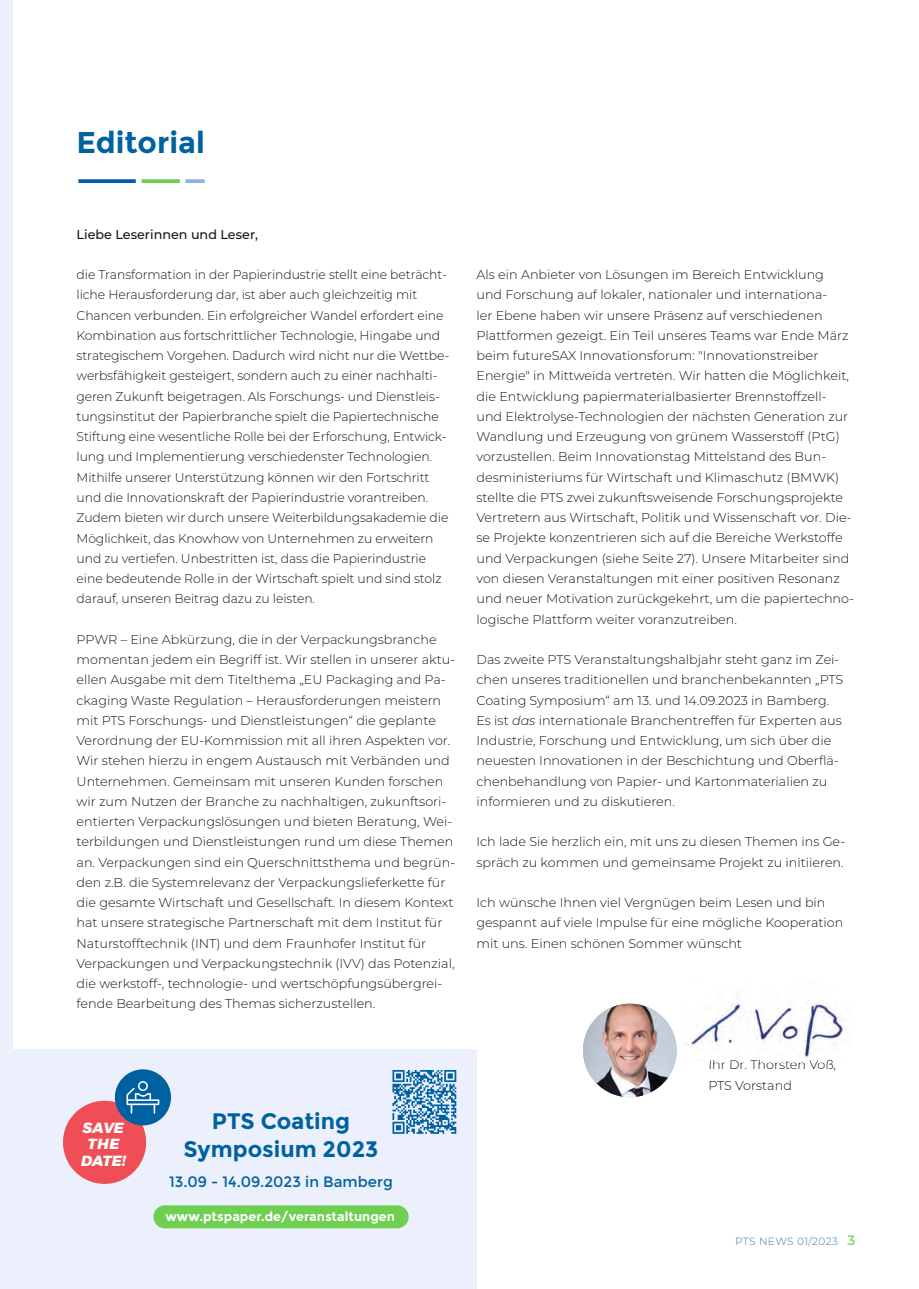
<style>
.page{position:relative;width:919px;height:1289px;background:#fff}
.page>*{position:absolute;margin:0;border:0;box-sizing:border-box;transform-origin:0 0}
.t1{font:700 30px "Montserrat";color:#0061a0}
.t2{font:700 22.35px/27.9px "Montserrat";color:#0061a0;text-align:center}
.t3{font:15px "Montserrat";color:#0061a0}
.t4{font:italic 800 14.7px/16.4px "Montserrat";color:#fff;text-align:center}
.t5{font:300 12.75px/20.2px "Montserrat";color:#131413}
.t6{font:700 12.75px "Montserrat";color:#fff}
.t7{font:500 12.75px "Montserrat";color:#131413}
.t8{font:300 10.5px "Montserrat";letter-spacing:.035em;color:#3578b0}
.s1{font-style:italic}
.s2{font-weight:500;font-size:13.5px;color:#6fcf51}
</style>
<div class="page">
<img style="left:686px;top:996px;width:162px;height:63px">
<img style="left:710px;top:1059px;width:123px;height:3px">
<svg style="left:78px;top:179px;width:58px;height:4px"></svg>
<svg style="left:141px;top:179px;width:39px;height:4px"></svg>
<svg style="left:186px;top:179px;width:19px;height:4px"></svg>
<img style="left:583px;top:1003px;width:93px;height:94px;border-radius:47px">
<div style="left:13px;top:1049px;width:463px;height:239px;background:#ecf0fc"></div>
<div style="left:153px;top:1205px;width:255px;height:23px;background:#6fcf51;border-radius:12px"></div>
<div style="left:63px;top:1100px;width:83px;height:83px;background:#f04e56;border-radius:50%"></div>
<div style="left:115px;top:1069px;width:56px;height:56px;background:#0061a0;border-radius:50%"></div>
<svg style="left:126px;top:1081px;width:33px;height:32px"></svg>
<div style="left:0;top:0;width:13px;height:1288px;background:#ecf0fc"></div>
<svg style="left:392px;top:1070px;width:64px;height:63px"></svg>
<h1 class="t1" style="left:77px;top:124px;width:130px">Editorial</h1>
<p class="t7" style="left:77px;top:225px;width:183px">Liebe Leserinnen und Leser,</p>
<p class="t5" style="left:77px;top:264px;width:374px">die Transformation in der Papierindustrie stellt eine beträcht&shy;liche Herausforderung dar, ist aber auch gleichzeitig mit Chancen verbunden. Ein erfolgreicher Wandel erfordert eine Kombination aus fortschrittlicher Technologie, Hingabe und strategischem Vorgehen. Dadurch wird nicht nur die Wettbe&shy;werbsfähigkeit gesteigert, sondern auch zu einer nachhalti&shy;geren Zukunft beigetragen. Als Forschungs- und Dienstleis&shy;tungsinstitut der Papierbranche spielt die Papiertechnische Stiftung eine wesentliche Rolle bei der Erforschung, Entwick&shy;lung und Implementierung verschiedenster Technologien.<br>Mithilfe unserer Unterstützung können wir den Fortschritt und die Innovationskraft der Papierindustrie vorantreiben.<br>Zudem bieten wir durch unsere Weiterbildungsakademie die Möglichkeit, das Knowhow von Unternehmen zu erweitern und zu vertiefen. Unbestritten ist, dass die Papierindustrie eine bedeutende Rolle in der Wirtschaft spielt und sind stolz darauf, unseren Beitrag dazu zu leisten.</p>
<p class="t5" style="left:77px;top:628px;width:380px">PPWR – Eine Abkürzung, die in der Verpackungsbranche momentan jedem ein Begriff ist. Wir stellen in unserer aktu&shy;ellen Ausgabe mit dem Titelthema „EU Packaging and Pa&shy;ckaging Waste Regulation – Herausforderungen meistern mit PTS Forschungs- und Dienstleistungen“ die geplante Verordnung der EU-Kommission mit all ihren Aspekten vor.<br>Wir stehen hierzu in engem Austausch mit Verbänden und Unternehmen. Gemeinsam mit unseren Kunden forschen wir zum Nutzen der Branche zu nachhaltigen, zukunftsori&shy;entierten Verpackungslösungen und bieten Beratung, Wei&shy;terbildungen und Dienstleistungen rund um diese Themen an. Verpackungen sind ein Querschnittsthema und begrün&shy;den z.B. die Systemrelevanz der Verpackungslieferkette für die gesamte Wirtschaft und Gesellschaft. In diesem Kontext hat unsere strategische Partnerschaft mit dem Institut für Naturstofftechnik (INT) und dem Fraunhofer Institut für Verpackungen und Verpackungstechnik (IVV) das Potenzial, die werkstoff-, technologie- und wertschöpfungsübergrei&shy;fende Bearbeitung des Themas sicherzustellen.</p>
<p class="t4" style="left:81px;top:1119px;width:46px">SAVE<br>THE<br>DATE!</p>
<h2 class="t2" style="left:183px;top:1107px;width:196px">PTS Coating<br>Symposium 2023</h2>
<p class="t3" style="left:169px;top:1173px;width:225px">13.09 - 14.09.2023 in Bamberg</p>
<p class="t6" style="left:165px;top:1209px;width:231px">www.ptspaper.de/veranstaltungen</p>
<p class="t5" style="left:476px;top:264px;width:379px">Als ein Anbieter von Lösungen im Bereich Entwicklung<br>und Forschung auf lokaler, nationaler und internationa-<br>ler Ebene haben wir unsere Präsenz auf verschiedenen Plattformen gezeigt. Ein Teil unseres Teams war Ende März beim futureSAX Innovationsforum: "Innovationstreiber Energie" in Mittweida vertreten. Wir hatten die Möglichkeit, die Entwicklung papiermaterialbasierter Brennstoffzell&shy;und Elektrolyse-Technologien der nächsten Generation zur Wandlung und Erzeugung von grünem Wasserstoff (PtG) vorzustellen. Beim Innovationstag Mittelstand des Bun&shy;desministeriums für Wirtschaft und Klimaschutz (BMWK) stellte die PTS zwei zukunftsweisende Forschungsprojekte Vertretern aus Wirtschaft, Politik und Wissenschaft vor. Die&shy;se Projekte konzentrieren sich auf die Bereiche Werkstoffe und Verpackungen (siehe Seite 27). Unsere Mitarbeiter sind von diesen Veranstaltungen mit einer positiven Resonanz und neuer Motivation zurückgekehrt, um die papiertechno&shy;logische Plattform weiter voranzutreiben.</p>
<p class="t5" style="left:476px;top:649px;width:368px">Das zweite PTS Veranstaltungshalbjahr steht ganz im Zei&shy;chen unseres traditionellen und branchenbekannten „PTS Coating Symposium“ am 13. und 14.09.2023 in Bamberg.<br>Es ist <span class="s1">das</span> internationale Branchentreffen für Experten aus Industrie, Forschung und Entwicklung, um sich über die neuesten Innovationen in der Beschichtung und Oberflä&shy;chenbehandlung von Papier- und Kartonmaterialien zu informieren und zu diskutieren.</p>
<p class="t5" style="left:476px;top:831px;width:370px">Ich lade Sie herzlich ein, mit uns zu diesen Themen ins Ge&shy;spräch zu kommen und gemeinsame Projekt zu initiieren.</p>
<p class="t5" style="left:476px;top:892px;width:368px">Ich wünsche Ihnen viel Vergnügen beim Lesen und bin gespannt auf viele Impulse für eine mögliche Kooperation mit uns. Einen schönen Sommer wünscht</p>
<p class="t5" style="left:708px;top:1054px;width:129px">Ihr Dr. Thorsten Voß,<br>PTS Vorstand</p>
<p class="t8" style="left:735px;top:1233px;width:121px">PTS NEWS 01/2023 <span class="s2">3</span></p>
</div>
